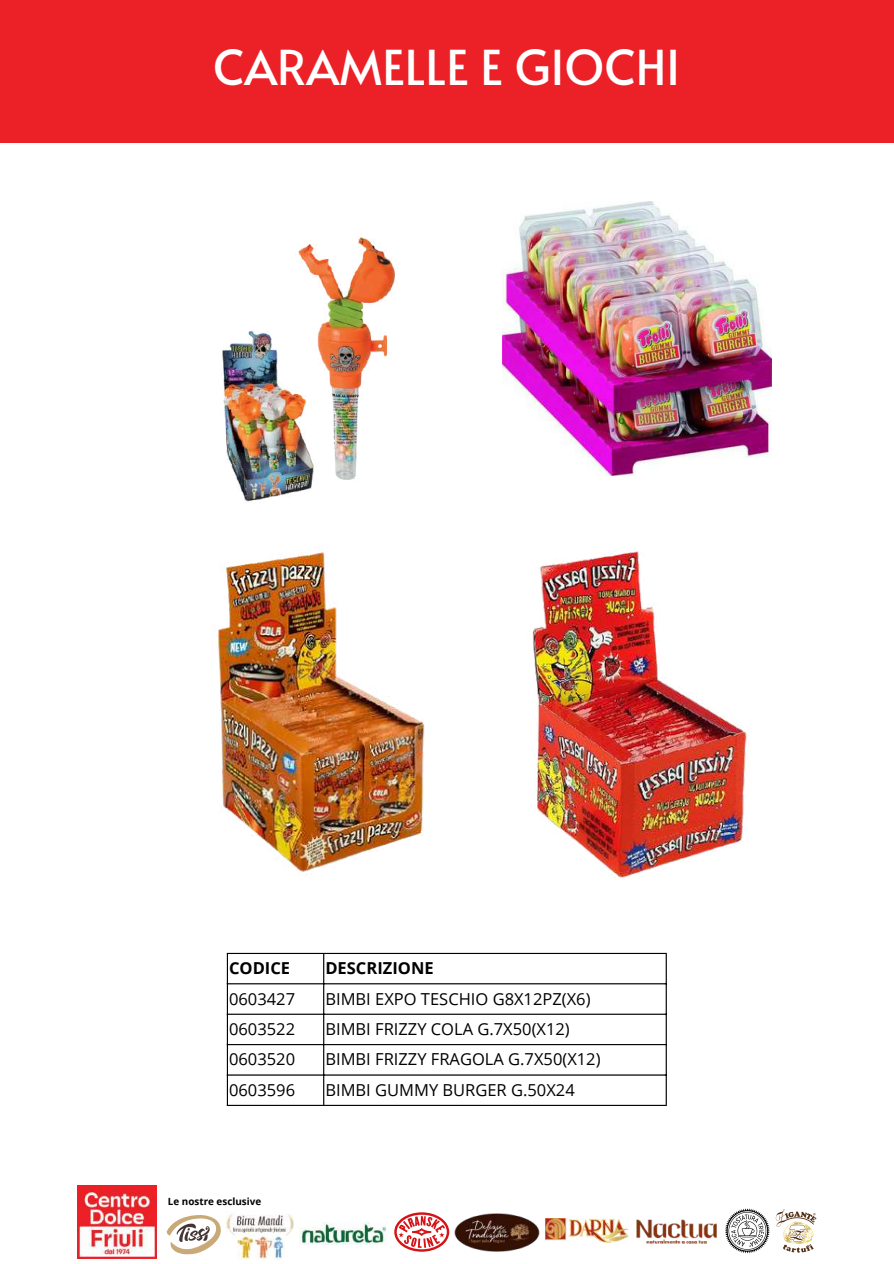
<style>
.page{position:relative;width:894px;height:1264px;background:#fff}
.page>*{position:absolute;margin:0;border:0;box-sizing:border-box;transform-origin:0 0}
.t1{font:48px "Alata";color:#fff}
.t2{font:16.5px "Open Sans";color:#000}
.t3{font:700 16.5px "Open Sans";color:#000}
.t4{font:700 9.9px "Open Sans";color:#000}
</style>
<div class="page">
<div style="left:0;top:0;width:893px;height:143px;background:#ec2127"></div>
<img style="left:226px;top:1214px;width:68px;height:45px">
<img style="left:299px;top:1222px;width:88px;height:22px">
<img style="left:454px;top:1213px;width:85px;height:38px">
<svg style="left:167px;top:1215px;width:54px;height:39px"></svg>
<svg style="left:394px;top:1212px;width:55px;height:39px"></svg>
<svg style="left:775px;top:1209px;width:41px;height:43px"></svg>
<svg style="left:725px;top:1208px;width:44px;height:45px"></svg>
<img style="left:636px;top:1219px;width:81px;height:25px">
<img style="left:545px;top:1218px;width:83px;height:24px">
<img style="left:78px;top:1185px;width:79px;height:73px">
<hr style="left:227px;top:954px;width:1px;height:150px;background:#000">
<hr style="left:323px;top:954px;width:1px;height:150px;background:#000">
<hr style="left:665px;top:954px;width:1px;height:150px;background:#000">
<hr style="left:227px;top:952px;width:439px;height:2px;background:#000">
<hr style="left:227px;top:983px;width:439px;height:1px;background:#000">
<hr style="left:227px;top:1013px;width:439px;height:1px;background:#000">
<hr style="left:227px;top:1044px;width:439px;height:1px;background:#000">
<hr style="left:227px;top:1074px;width:439px;height:1px;background:#000">
<hr style="left:227px;top:1104px;width:439px;height:1px;background:#000">
<img style="left:222px;top:237px;width:173px;height:265px">
<img style="left:218px;top:552px;width:207px;height:324px">
<img style="left:532px;top:551px;width:217px;height:327px">
<img style="left:502px;top:201px;width:269px;height:275px">
<h1 class="t1" style="left:213px;top:32px;width:468px">CARAMELLE E GIOCHI</h1>
<p class="t3" style="left:229px;top:956px;width:63px">CODICE</p>
<p class="t3" style="left:325px;top:956px;width:110px">DESCRIZIONE</p>
<p class="t2" style="left:229px;top:987px;width:67px">0603427</p>
<p class="t2" style="left:325px;top:987px;width:266px">BIMBI EXPO TESCHIO G8X12PZ(X6)</p>
<p class="t2" style="left:229px;top:1017px;width:67px">0603522</p>
<p class="t2" style="left:325px;top:1017px;width:246px">BIMBI FRIZZY COLA G.7X50(X12)</p>
<p class="t2" style="left:229px;top:1047px;width:67px">0603520</p>
<p class="t2" style="left:325px;top:1047px;width:276px">BIMBI FRIZZY FRAGOLA G.7X50(X12)</p>
<p class="t2" style="left:229px;top:1078px;width:67px">0603596</p>
<p class="t2" style="left:325px;top:1078px;width:251px">BIMBI GUMMY BURGER G.50X24</p>
<p class="t4" style="left:168px;top:1194px;width:95px">Le nostre esclusive</p>
</div>
